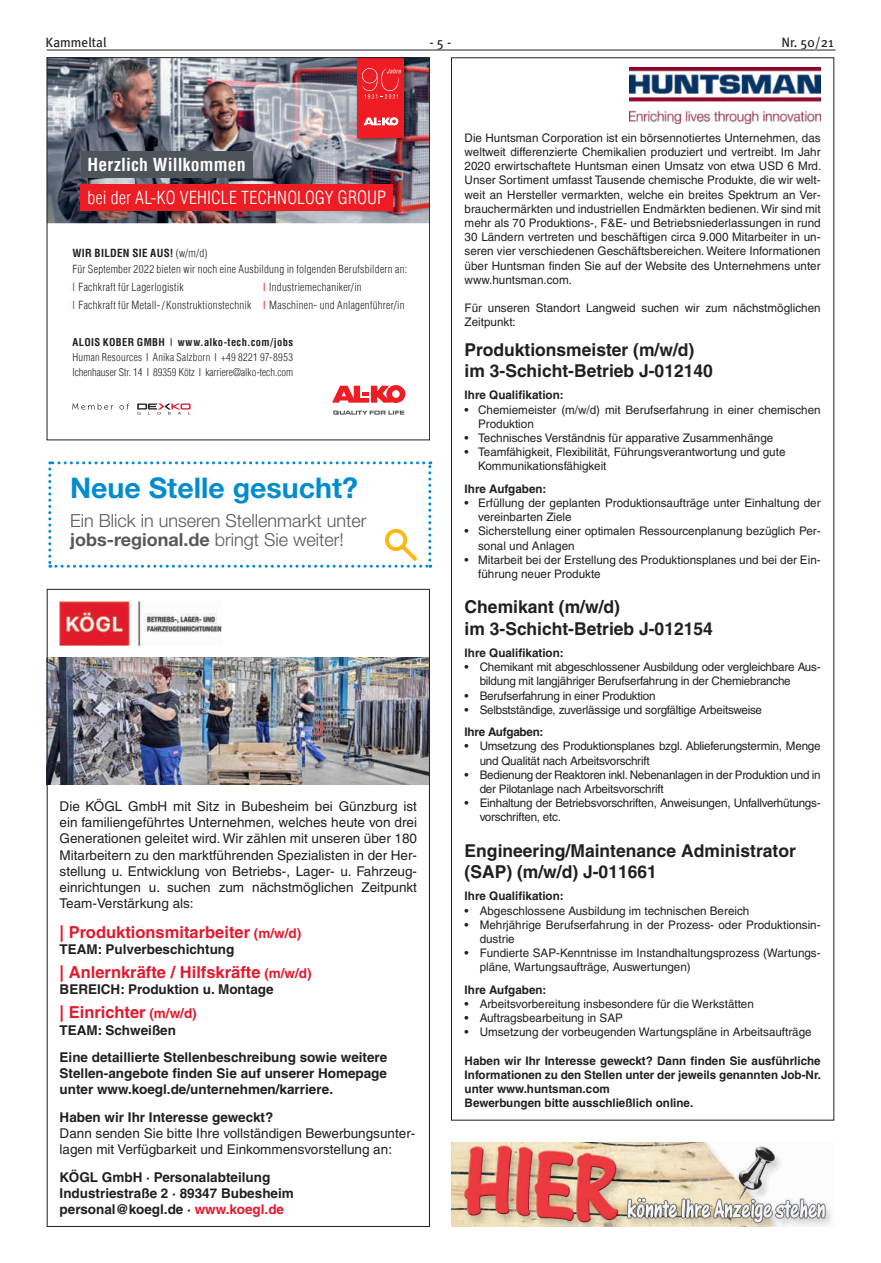
<style>
.page{position:relative;width:881px;height:1263px;background:#fff}
.page>*{position:absolute;margin:0;border:0;box-sizing:border-box;transform-origin:0 0}
.t1{font:700 28.5px "Helvetica Neue LT";color:#008cd0}
.t2{font:300 18px/19.8px "Helvetica Neue LT";color:#57585a}
.t3{font:700 17.7px/21.3px "Helvetica LT";color:#231f20}
.t4{font:300 condensed 17.55px "Helvetica Com";letter-spacing:.01em;color:#fff}
.t5{font:700 condensed 17.55px "Helvetica Com";letter-spacing:.01em;color:#fff}
.t6{font:700 16.5px "Helvetica LT";color:#e31a2c}
.t7{font:13.5px/16.2px "Helvetica LT";color:#231f20;text-align:justify}
.t8{font:700 13.5px/16.2px "Helvetica LT";color:#231f20}
.t9{font:13.5px "Meta Plus";color:#231f20}
.t10{font:11.85px/14.2px "Helvetica LT2";color:#231f20}
.t11{font:11.85px/14.2px "Helvetica LT2";letter-spacing:-.02em;color:#231f20}
.t12{font:700 11.85px/14.2px "Helvetica LT";color:#231f20}
.t13{font:700 11.85px "Helvetica LT";letter-spacing:-.02em;color:#231f20}
.t14{font:300 condensed 10.95px/18px "Helvetica Com";letter-spacing:.025em;color:#231f20}
.t15{font:300 condensed 10.5px/15px "Helvetica Com";color:#231f20;text-align:justify}
.s1{font-size:17.85px}
.s2{font-size:18px}
.s3{font-weight:700}
.s4{font-weight:400;color:#ee1d23}
.s5{font-weight:400}
.s6{font-size:13.5px}
.s7{color:#e31a2c}
</style>
<div class="page">
<hr style="left:47px;top:50px;width:788px;height:1px;background:#231f20">
<img style="left:629px;top:68px;width:191px;height:55px">
<img style="left:49px;top:657px;width:378px;height:127px">
<img style="left:60px;top:602px;width:161px;height:44px">
<img style="left:49px;top:59px;width:378px;height:164px">
<div style="left:81px;top:184px;width:312px;height:26px;background:#ee1d23"></div>
<div style="left:81px;top:152px;width:171px;height:26px;background:#4d545a"></div>
<svg style="left:137px;top:403px;width:53px;height:12px"></svg>
<svg style="left:72px;top:403px;width:41px;height:7px"></svg>
<svg style="left:119px;top:403px;width:10px;height:7px"></svg>
<svg style="left:332px;top:385px;width:73px;height:18px"></svg>
<svg style="left:333px;top:411px;width:71px;height:4px"></svg>
<img style="left:354px;top:59px;width:55px;height:84px">
<div style="left:357px;top:57px;width:47px;height:81px;background:#ee1d23"></div>
<svg style="left:363px;top:117px;width:35px;height:9px"></svg>
<svg style="left:362px;top:68px;width:39px;height:31px"></svg>
<div style="left:47px;top:57px;width:382px;height:383px;border:1px solid #231f20"></div>
<svg style="left:48px;top:461px;width:383px;height:107px"></svg>
<img style="left:451px;top:1142px;width:381px;height:85px">
<p class="t9" style="left:45px;top:34px;width:63px">Kammeltal</p>
<p class="t9" style="left:429px;top:34px;width:23px">- 5 -</p>
<p class="t9" style="left:781px;top:34px;width:54px">Nr. 50/21</p>
<h3 class="t5" style="left:87px;top:153px;width:159px">Herzlich Willkom<span class="s1">men</span></h3>
<h3 class="t4" style="left:87px;top:186px;width:300px">bei der AL-KO VEHICLE TECHNOLOGY <span class="s2">GROUP</span></h3>
<p class="t14" style="left:72px;top:244px;width:336px;line-height:16.5px"><span class="s3">WIR BILDEN SIE AUS!</span> (w/m/d)<br>Für September 2022 bieten wir noch eine Ausbildung in folgenden Berufsbildern an:</p>
<p class="t14" style="left:72px;top:278px;width:180px"><span class="s4">l</span> Fachkraft für Lagerlogistik<br><span class="s4">l</span> Fachkraft für Metall- / Konstruktionstechnik</p>
<p class="t14" style="left:263px;top:278px;width:143px"><span class="s4">l</span> Industriemechaniker/in<br><span class="s4">l</span> Maschinen- und Anlagenführer/in</p>
<p class="t15" style="left:72px;top:334px;width:222px"><span class="s3">ALOIS KOBER GMBH</span> <span class="s5">I</span> <span class="s3">www.alko-tech.com/jobs </span>Human Resources I Anika Salzborn I +49 8221 97-8953<br>Ichenhauser Str. 14 I 89359 Kötz I karriere@alko-tech.com</p>
<h1 class="t1" style="left:70px;top:470px;width:289px">Neue Stelle gesucht?</h1>
<h2 class="t2" style="left:70px;top:510px;width:298px">Ein Blick in unseren Stellenmarkt unter <span class="s3">jobs-regional.de</span> bringt Sie weiter!</h2>
<p class="t7" style="left:60px;top:798px;width:359px">Die KÖGL GmbH mit Sitz in Bubesheim bei Günzburg ist ein familiengeführtes Unternehmen, welches heute von drei Generationen geleitet wird. Wir zählen mit unseren über 180<br>Mitarbeitern zu den marktführenden Spezialisten in der Her&shy;stellung u. Entwicklung von Betriebs-, Lager- u. Fahrzeug&shy;einrichtungen u. suchen zum nächstmöglichen Zeitpunkt Team-Verstärkung als:</p>
<h3 class="t6" style="left:60px;top:922px;width:243px">| Produktionsmitarbeiter <span class="s6">(m/w/d)</span></h3>
<p class="t8" style="left:60px;top:941px;width:176px">TEAM: Pulverbeschichtung</p>
<h3 class="t6" style="left:60px;top:962px;width:253px">| Anlernkräfte / Hilfskräfte <span class="s6">(m/w/d)</span></h3>
<p class="t8" style="left:60px;top:981px;width:215px">BEREICH: Produktion u. Montage</p>
<h3 class="t6" style="left:60px;top:1002px;width:139px">| Einrichter <span class="s6">(m/w/d)</span></h3>
<p class="t8" style="left:60px;top:1016px;width:329px;line-height:27.5px">TEAM: Schweißen<br>Eine detaillierte Stellenbeschreibung sowie weitere</p>
<p class="t8" style="left:60px;top:1065px;width:329px">Stellen-angebote finden Sie auf unserer Homepage unter www.koegl.de/unternehmen/karriere.</p>
<p class="t8" style="left:60px;top:1109px;width:215px">Haben wir Ihr Interesse geweckt?</p>
<p class="t7" style="left:60px;top:1125px;width:357px">Dann senden Sie bitte Ihre vollständigen Bewerbungsunter&shy;lagen mit Verfügbarkeit und Einkommensvorstellung an:</p>
<p class="t8" style="left:60px;top:1168px;width:236px">KÖGL GmbH · Personalabteilung<br>Industriestraße 2 · 89347 Bubesheim personal@koegl.de · <span class="s7">www.koegl.de</span></p>
<p class="t10" style="left:464px;top:131px;width:358px;text-align:justify">Die Huntsman Corporation ist ein börsennotiertes Unternehmen, das weltweit differenzierte Chemikalien produziert und vertreibt. Im Jahr 2020 erwirtschaftete Huntsman einen Umsatz von etwa USD 6 Mrd.<br>Unser Sortiment umfasst Tausende chemische Produkte, die wir welt&shy;weit an Hersteller vermarkten, welche ein breites Spektrum an Ver&shy;brauchermärkten und industriellen Endmärkten bedienen. Wir sind mit mehr als 70 Produktions-, F&amp;E- und Betriebsniederlassungen in rund 30 Ländern vertreten und beschäftigen circa 9.000 Mitarbeiter in un&shy;seren vier verschiedenen Geschäftsbereichen. Weitere Informationen über Huntsman finden Sie auf der Website des Unternehmens unter www.huntsman.com.</p>
<p class="t10" style="left:464px;top:301px;width:357px">Für unseren Standort Langweid suchen wir zum nächstmöglichen<br>Zeitpunkt:</p>
<h3 class="t3" style="left:464px;top:339px;width:250px">Produktionsmeister (m/w/d) im 3-Schicht-Betrieb J-012140</h3>
<p class="t12" style="left:464px;top:388px;width:100px">Ihre Qualifikation:</p>
<p class="t10" style="left:478px;top:402px;width:344px;text-indent:-14px">• Chemiemeister (m/w/d) mit Berufserfahrung in einer chemischen<br>Produktion</p>
<p class="t10" style="left:464px;top:431px;width:310px">• Technisches Verständnis für apparative Zusammenhänge</p>
<p class="t10" style="left:478px;top:445px;width:309px;text-indent:-14px">• Teamfähigkeit, Flexibilität, Führungsverantwortung und gute<br>Kommunikationsfähigkeit</p>
<p class="t12" style="left:464px;top:481px;width:83px">Ihre Aufgaben:</p>
<p class="t10" style="left:478px;top:496px;width:344px;text-indent:-14px">• Erfüllung der geplanten Produktionsaufträge unter Einhaltung der vereinbarten Ziele</p>
<p class="t10" style="left:478px;top:524px;width:344px;text-indent:-13px">• Sicherstellung einer optimalen Ressourcenplanung bezüglich Per&shy;sonal und Anlagen</p>
<p class="t10" style="left:478px;top:552px;width:344px;text-indent:-14px">• Mitarbeit bei der Erstellung des Produktionsplanes und bei der Ein&shy;führung neuer Produkte</p>
<h3 class="t3" style="left:464px;top:596px;width:250px">Chemikant (m/w/d)<br>im 3-Schicht-Betrieb J-012154</h3>
<p class="t12" style="left:464px;top:646px;width:100px">Ihre Qualifikation:</p>
<p class="t11" style="left:479px;top:660px;width:342px;text-indent:-15px">• Chemikant mit abgeschlossener Ausbildung oder vergleichbare Aus&shy;bildung mit langjähriger Berufserfahrung in der Chemiebranche</p>
<p class="t11" style="left:464px;top:688px;width:192px">• Berufserfahrung in einer Produktion</p>
<p class="t11" style="left:464px;top:702px;width:299px">• Selbstständige, zuverlässige und sorgfältige Arbeitsweise</p>
<p class="t13" style="left:464px;top:725px;width:80px">Ihre Aufgaben:</p>
<p class="t11" style="left:479px;top:739px;width:342px;text-indent:-15px">• Umsetzung des Produktionsplanes bzgl. Ablieferungstermin, Menge und Qualität nach Arbeitsvorschrift</p>
<p class="t11" style="left:479px;top:767px;width:342px;text-indent:-15px">• Bedienung der Reaktoren inkl. Nebenanlagen in der Produktion und in der Pilotanlage nach Arbeitsvorschrift</p>
<p class="t11" style="left:479px;top:796px;width:342px;text-indent:-15px">• Einhaltung der Betriebsvorschriften, Anweisungen, Unfallverhütungs&shy;vorschriften, etc.</p>
<h3 class="t3" style="left:464px;top:839px;width:332px">Engineering/Maintenance Administrator (SAP) (m/w/d) J-011661</h3>
<p class="t12" style="left:464px;top:889px;width:100px">Ihre Qualifikation:</p>
<p class="t10" style="left:464px;top:903px;width:286px">• Abgeschlossene Ausbildung im technischen Bereich</p>
<p class="t10" style="left:479px;top:917px;width:342px;text-indent:-15px">• Mehrjährige Berufserfahrung in der Prozess- oder Produktionsin&shy;dustrie</p>
<p class="t10" style="left:479px;top:946px;width:342px;text-indent:-15px">• Fundierte SAP-Kenntnisse im Instandhaltungsprozess (Wartungs&shy;pläne, Wartungsaufträge, Auswertungen)</p>
<p class="t12" style="left:464px;top:982px;width:83px">Ihre Aufgaben:</p>
<p class="t10" style="left:464px;top:997px;width:291px">• Arbeitsvorbereitung insbesondere für die Werkstätten</p>
<p class="t10" style="left:464px;top:1011px;width:160px">• Auftragsbearbeitung in SAP</p>
<p class="t10" style="left:464px;top:1025px;width:348px">• Umsetzung der vorbeugenden Wartungspläne in Arbeitsaufträge</p>
<p class="t12" style="left:464px;top:1053px;width:358px">Haben wir Ihr Interesse geweckt? Dann finden Sie ausführliche Informationen zu den Stellen unter der jeweils genannten Job-Nr. unter www.huntsman.com<br>Bewerbungen bitte ausschließlich online.</p>
</div>
